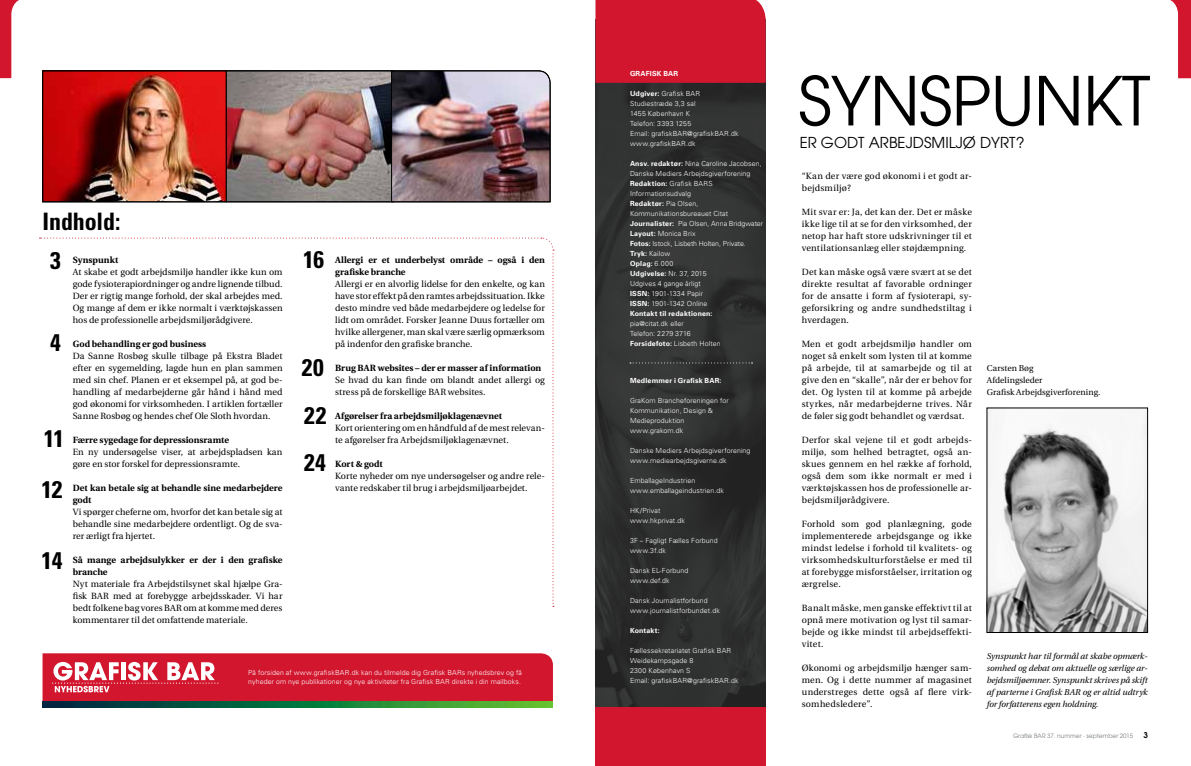
<style>
.page{position:relative;width:1191px;height:766px;background:#fff}
.page>*{position:absolute;margin:0;border:0;box-sizing:border-box;transform-origin:0 0}
.t1{font:67px "Avant Garde";letter-spacing:-.01em;color:#000}
.t2{font:700 condensed 24px/50.5px "Univers";letter-spacing:-.005em;color:#000}
.t3{font:15px "Avant Garde";color:#000}
.t4{font:9px/12px "Utopia";letter-spacing:.01em;color:#000;text-align:justify}
.t5{font:700 9px/12px "Utopia";color:#000}
.t6{font:italic 8.5px/12px "Utopia";letter-spacing:-.01em;color:#000;text-align:justify}
.t7{font:8.5px/12px "Utopia";color:#000}
.t8{font:600 8px "Avant Garde";color:#000}
.t9{font:300 7px/10px "Univers";letter-spacing:.015em;color:#fff}
.t10{font:700 7px "Univers";letter-spacing:.025em;color:#fff}
.t11{font:6px "Avant Garde";color:#777e7e}
.s1{font-weight:700}
</style>
<div class="page">
<svg style="left:0;top:0;width:19px;height:78px"></svg>
<div style="left:595px;top:19px;width:170px;height:741px;background:linear-gradient(to right,#313232,#2d2e2e)"></div>
<svg style="left:39px;top:237px;width:515px;height:369px"></svg>
<div style="left:29px;top:249px;width:522px;height:374px;background:#fff"></div>
<svg style="left:630px;top:362px;width:122px;height:1px"></svg>
<svg style="left:43px;top:653px;width:510px;height:47px;background:#d4293f"></svg>
<div style="left:595px;top:707px;width:170px;height:58px;background:#d1162e"></div>
<div style="left:595px;top:0;width:170px;height:83px;background:#d1162e"></div>
<svg style="left:1170px;top:0;width:21px;height:78px"></svg>
<img style="left:43px;top:700px;width:510px;height:7px">
<div style="left:33px;top:239px;width:10px;height:10px;background:#fff"></div>
<img style="left:988px;top:409px;width:157px;height:221px">
<img style="left:42px;top:70px;width:508px;height:132px">
<h2 class="t2" style="left:43px;top:196px;width:79px">Indhold:</h2>
<p class="t5" style="left:73px;top:254px;width:47px">Synspunkt</p>
<p class="t4" style="left:73px;top:266px;width:211px">At skabe et godt arbejdsmiljø handler ikke kun om gode fysioterapiordninger og andre lignende tilbud.<br>Der er rigtig mange forhold, der skal arbejdes med.<br>Og mange af dem er ikke normalt i værktøjskassen hos de professionelle arbejdsmiljørådgivere.</p>
<p class="t5" style="left:73px;top:338px;width:135px">God behandling er god business</p>
<p class="t4" style="left:73px;top:350px;width:211px">Da Sanne Rosbøg skulle tilbage på Ekstra Bladet efter en sygemelding, lagde hun en plan sammen med sin chef. Planen er et eksempel på, at god be&shy;handling af medarbejderne går hånd i hånd med god økonomi for virksomheden. I artiklen fortæller Sanne Rosbøg og hendes chef Ole Sloth hvordan.</p>
<p class="t5" style="left:73px;top:434px;width:158px">Færre sygedage for depressionsramte</p>
<p class="t4" style="left:73px;top:446px;width:211px">En ny undersøgelse viser, at arbejdspladsen kan gøre en stor forskel for depressionsramte.</p>
<p class="t5" style="left:73px;top:482px;width:211px">Det kan betale sig at behandle sine medarbejdere godt</p>
<p class="t4" style="left:73px;top:506px;width:211px">Vi spørger cheferne om, hvorfor det kan betale sig at behandle sine medarbejdere ordentligt. Og de sva&shy;rer ærligt fra hjertet.</p>
<p class="t5" style="left:73px;top:554px;width:211px">Så mange arbejdsulykker er der i den grafiske branche</p>
<p class="t4" style="left:73px;top:578px;width:211px">Nyt materiale fra Arbejdstilsynet skal hjælpe Gra&shy;fisk BAR med at forebygge arbejdsskader. Vi har bedt folkene bag vores BAR om at komme med deres kommentarer til det omfattende materiale.</p>
<h2 class="t2" style="left:50px;top:234px;width:12px">3</h2>
<h2 class="t2" style="left:50px;top:317px;width:12px">4</h2>
<h2 class="t2" style="left:42px;top:413px;width:24px">11<br>12</h2>
<h2 class="t2" style="left:42px;top:535px;width:22px">14</h2>
<h2 class="t2" style="left:303px;top:234px;width:22px">16</h2>
<p class="t5" style="left:335px;top:254px;width:211px">Allergi er et underbelyst område – også i den grafiske branche</p>
<p class="t4" style="left:335px;top:278px;width:211px">Allergi er en alvorlig lidelse for den enkelte, og kan have stor effekt på den ramtes arbejdssituation. Ikke desto mindre ved både medarbejdere og ledelse for lidt om området. Forsker Jeanne Duus fortæller om hvilke allergener, man skal være særlig opmærksom på indenfor den grafiske branche.</p>
<p class="t5" style="left:335px;top:362px;width:208px">Brug BAR websites – der er masser af information</p>
<p class="t4" style="left:335px;top:374px;width:211px">Se hvad du kan finde om blandt andet allergi og stress på de forskellige BAR websites.</p>
<p class="t5" style="left:335px;top:410px;width:168px">Afgørelser fra arbejdsmiljøklagenævnet</p>
<p class="t4" style="left:335px;top:422px;width:211px">Kort orientering om en håndfuld af de mest relevan&shy;te afgørelser fra Arbejdsmiljøklagenævnet.</p>
<p class="t5" style="left:335px;top:458px;width:49px">Kort &amp; godt</p>
<p class="t4" style="left:335px;top:470px;width:211px">Korte nyheder om nye undersøgelser og andre rele&shy;vante redskaber til brug i arbejdsmiljøarbejdet.</p>
<h2 class="t2" style="left:302px;top:342px;width:23px">20</h2>
<h2 class="t2" style="left:304px;top:391px;width:24px;line-height:47.2px">22<br>24</h2>
<p class="t9" style="left:248px;top:667px;width:275px;line-height:9px">På forsiden af www.grafiskBAR.dk kan du tilmelde dig Grafisk BARs nyhedsbrev og få nyheder om nye publikationer og nye aktiviteter fra Grafisk BAR direkte i din mailboks.</p>
<p class="t10" style="left:630px;top:69px;width:50px">Grafisk BAR</p>
<p class="t9" style="left:630px;top:88px;width:110px"><span class="s1">Udgiver:</span> Grafisk BAR<br>Studiestræde 3,3 sal<br>1455 København K<br>Telefon: 3393 1255<br>Email: grafiskBAR@grafiskBAR.dk www.grafiskBAR.dk</p>
<p class="t9" style="left:630px;top:158px;width:135px"><span class="s1">Ansv. redaktør:</span> Nina Caroline Jacobsen,<br>Danske Mediers Arbejdsgiverforening<br><span class="s1">Redaktion:</span> Grafisk BARS<br>Informationsudvalg<br><span class="s1">Redaktør:</span> Pia Olsen,<br>Kommunikationsbureauet Citat<br><span class="s1">Journalister:</span> Pia Olsen, Anna Bridgwater<br><span class="s1">Layout:</span> Monica Brix<br><span class="s1">Fotos:</span> Istock, Lisbeth Holten, Private.<br><span class="s1">Tryk:</span> Kailow<br><span class="s1">Oplag:</span> 6.000<br><span class="s1">Udgivelse:</span> Nr. 37, 2015<br>Udgives 4 gange årligt<br><span class="s1">ISSN:</span> 1901-1334 Papir<br><span class="s1">ISSN:</span> 1901-1342 Online<br><span class="s1">Kontakt til redaktionen:</span></p>
<p class="t9" style="left:630px;top:318px;width:92px">pia@citat.dk eller<br>Telefon: 2279 3716<br><span class="s1">Forsidefoto:</span> Lisbeth Holten</p>
<p class="t10" style="left:630px;top:375px;width:93px">Medlemmer i Grafisk BAR:</p>
<p class="t9" style="left:630px;top:395px;width:100px">GraKom Brancheforeningen for<br>Kommunikation, Design &amp;<br>Medieproduktion www.grakom.dk</p>
<p class="t9" style="left:630px;top:445px;width:122px">Danske Mediers Arbejdsgiverforening www.mediearbejdsgiverne.dk</p>
<p class="t9" style="left:630px;top:475px;width:95px">EmballageIndustrien www.emballageindustrien.dk</p>
<p class="t9" style="left:630px;top:505px;width:56px">HK/Privat www.hkprivat.dk</p>
<p class="t9" style="left:630px;top:535px;width:89px">3F – Fagligt Fælles Forbund www.3f.dk</p>
<p class="t9" style="left:630px;top:565px;width:60px">Dansk EL-Forbund www.def.dk</p>
<p class="t9" style="left:630px;top:595px;width:91px">Dansk Journalistforbund www.journalistforbundet.dk</p>
<p class="t10" style="left:630px;top:625px;width:31px">Kontakt:</p>
<p class="t9" style="left:630px;top:645px;width:110px">Fællessekretariatet Grafisk BAR<br>Weidekampsgade 8<br>2300 København S<br>Email: grafiskBAR@grafiskBAR.dk</p>
<h1 class="t1" style="left:798px;top:61px;width:348px">synspunkt</h1>
<h3 class="t3" style="left:799px;top:134px;width:226px">Er godt arbejdsmiljø dyrt?</h3>
<p class="t4" style="left:801px;top:170px;width:172px">“Kan der være god økonomi i et godt ar&shy;bejdsmiljø?</p>
<p class="t4" style="left:801px;top:206px;width:172px">Mit svar er: Ja, det kan der. Det er måske ikke lige til at se for den virksomhed, der netop har haft store udskrivninger til et ventilationsanlæg eller støjdæmpning.</p>
<p class="t4" style="left:801px;top:266px;width:172px">Det kan måske også være svært at se det direkte resultat af favorable ordninger for de ansatte i form af fysioterapi, sy&shy;geforsikring og andre sundhedstiltag i hverdagen.</p>
<p class="t4" style="left:801px;top:338px;width:172px">Men et godt arbejdsmiljø handler om noget så enkelt som lysten til at komme på arbejde, til at samarbejde og til at give den en “skalle”, når der er behov for det. Og lysten til at komme på arbejde styrkes, når medarbejderne trives. Når de føler sig godt behandlet og værdsat.</p>
<p class="t4" style="left:801px;top:434px;width:172px">Derfor skal vejene til et godt arbejds&shy;miljø, som helhed betragtet, også an&shy;skues gennem en hel række af forhold, også dem som ikke normalt er med i værktøjskassen hos de professionelle ar&shy;bejdsmiljørådgivere.</p>
<p class="t4" style="left:801px;top:518px;width:172px">Forhold som god planlægning, gode implementerede arbejdsgange og ikke mindst ledelse i forhold til kvalitets- og virksomhedskulturforståelse er med til at forebygge misforståelser, irritation og ærgrelse.</p>
<p class="t4" style="left:801px;top:602px;width:172px">Banalt måske, men ganske effektivt til at opnå mere motivation og lyst til samar&shy;bejde og ikke mindst til arbejdseffekti&shy;vitet.</p>
<p class="t4" style="left:801px;top:662px;width:172px">Økonomi og arbejdsmiljø hænger sam&shy;men. Og i dette nummer af magasinet understreges dette også af flere virk&shy;somhedsledere”.</p>
<p class="t7" style="left:986px;top:362px;width:115px">Carsten Bøg<br>Afdelingsleder<br>Grafisk Arbejdsgiverforening.</p>
<p class="t6" style="left:986px;top:650px;width:162px">Synspunkt har til formål at skabe opmærk&shy;somhed og debat om aktuelle og særlige ar&shy;bejdsmiljøemner. Synspunkt skrives på skift af parterne i Grafisk BAR og er altid udtryk for forfatterens egen holdning.</p>
<p class="t11" style="left:1013px;top:732px;width:122px">Grafisk BAR 37. nummer · september 2015</p>
<p class="t8" style="left:1143px;top:729px;width:6px">3</p>
</div>
